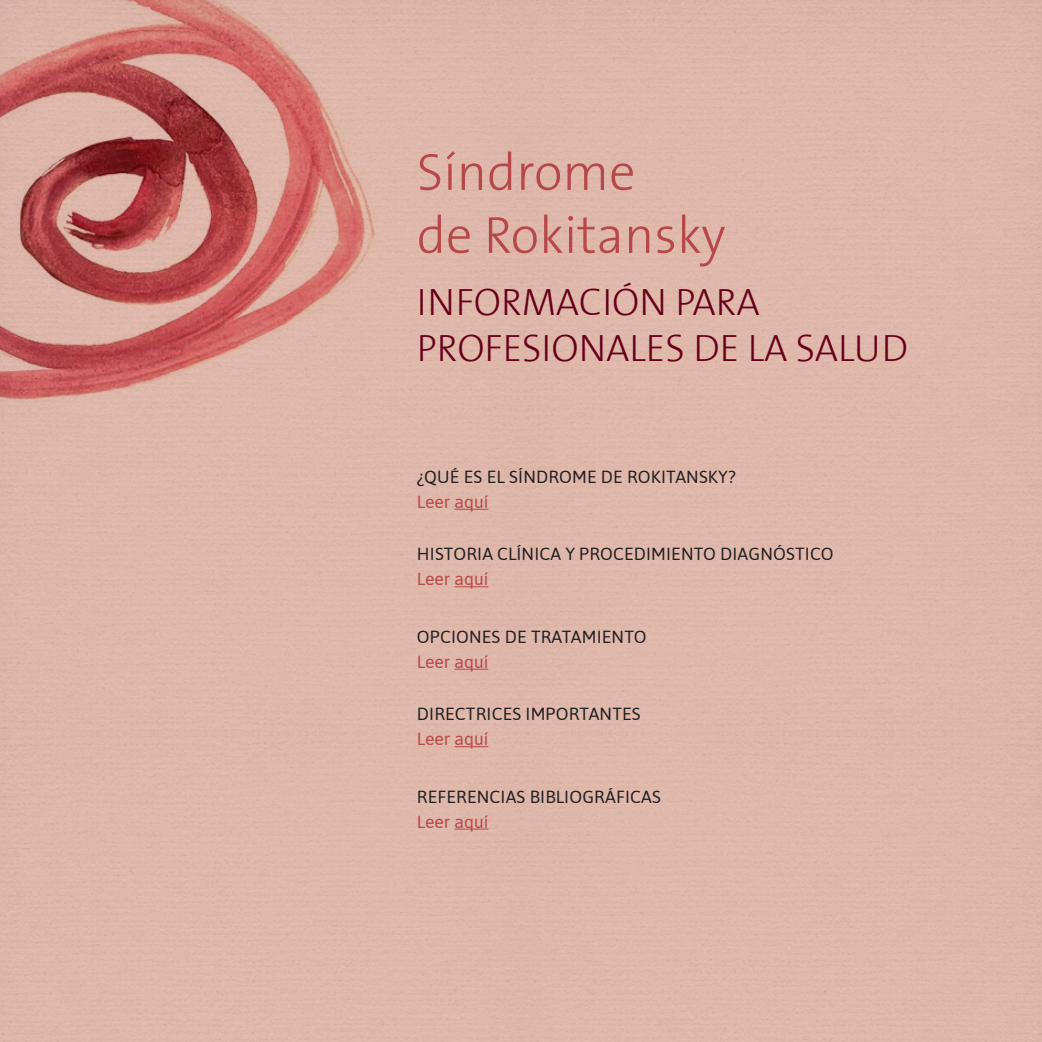
<style>
.page{position:relative;width:1042px;height:1042px;background:#dfb8ab}
.page>*{position:absolute;margin:0;border:0;box-sizing:border-box;transform-origin:0 0}
.titulo{font:300 52.5px/63px "The Sans B3";color:#b6484b}
.titulo-2{font:300 38.5px/46.2px "The Sans B3";color:#660019}
.chapeu{font:17.5px "Asap";letter-spacing:.01em;color:#231f20}
.chapeu-2{font:17.5px "Asap";color:#b6484b}
.corpo{font:17.5px "Asap";letter-spacing:.01em;color:#231f20}
</style>
<div class="page">
<img style="left:0;top:0;width:378px;height:487px">
<hr style="left:454px;top:509px;width:34px;height:1px;background:#b6484b">
<hr style="left:454px;top:586px;width:34px;height:1px;background:#b6484b">
<hr style="left:454px;top:669px;width:34px;height:1px;background:#b6484b">
<hr style="left:454px;top:746px;width:34px;height:1px;background:#b6484b">
<hr style="left:454px;top:828px;width:34px;height:1px;background:#b6484b">
<p class="titulo" style="left:417px;top:143px;width:310px">Síndrome<br>de Rokitansky</p>
<p class="titulo-2" style="left:417px;top:281px;width:493px">INFORMACIÓN PARA<br>PROFESIONALES DE LA SALUD</p>
<p class="chapeu" style="left:417px;top:464px;width:321px">¿QUÉ ES EL SÍNDROME DE ROKITANSKY?</p>
<p class="chapeu-2" style="left:417px;top:490px;width:73px">Leer aquí</p>
<p class="corpo" style="left:417px;top:542px;width:418px">HISTORIA CLÍNICA Y PROCEDIMIENTO DIAGNÓSTICO</p>
<p class="chapeu-2" style="left:417px;top:567px;width:73px">Leer aquí</p>
<p class="chapeu" style="left:417px;top:624px;width:231px">OPCIONES DE TRATAMIENTO</p>
<p class="chapeu-2" style="left:417px;top:649px;width:73px">Leer aquí</p>
<p class="chapeu" style="left:417px;top:702px;width:225px">DIRECTRICES IMPORTANTES</p>
<p class="chapeu-2" style="left:417px;top:727px;width:73px">Leer aquí</p>
<p class="chapeu" style="left:417px;top:784px;width:245px">REFERENCIAS BIBLIOGRÁFICAS</p>
<p class="chapeu-2" style="left:417px;top:809px;width:73px">Leer aquí</p>
</div>
